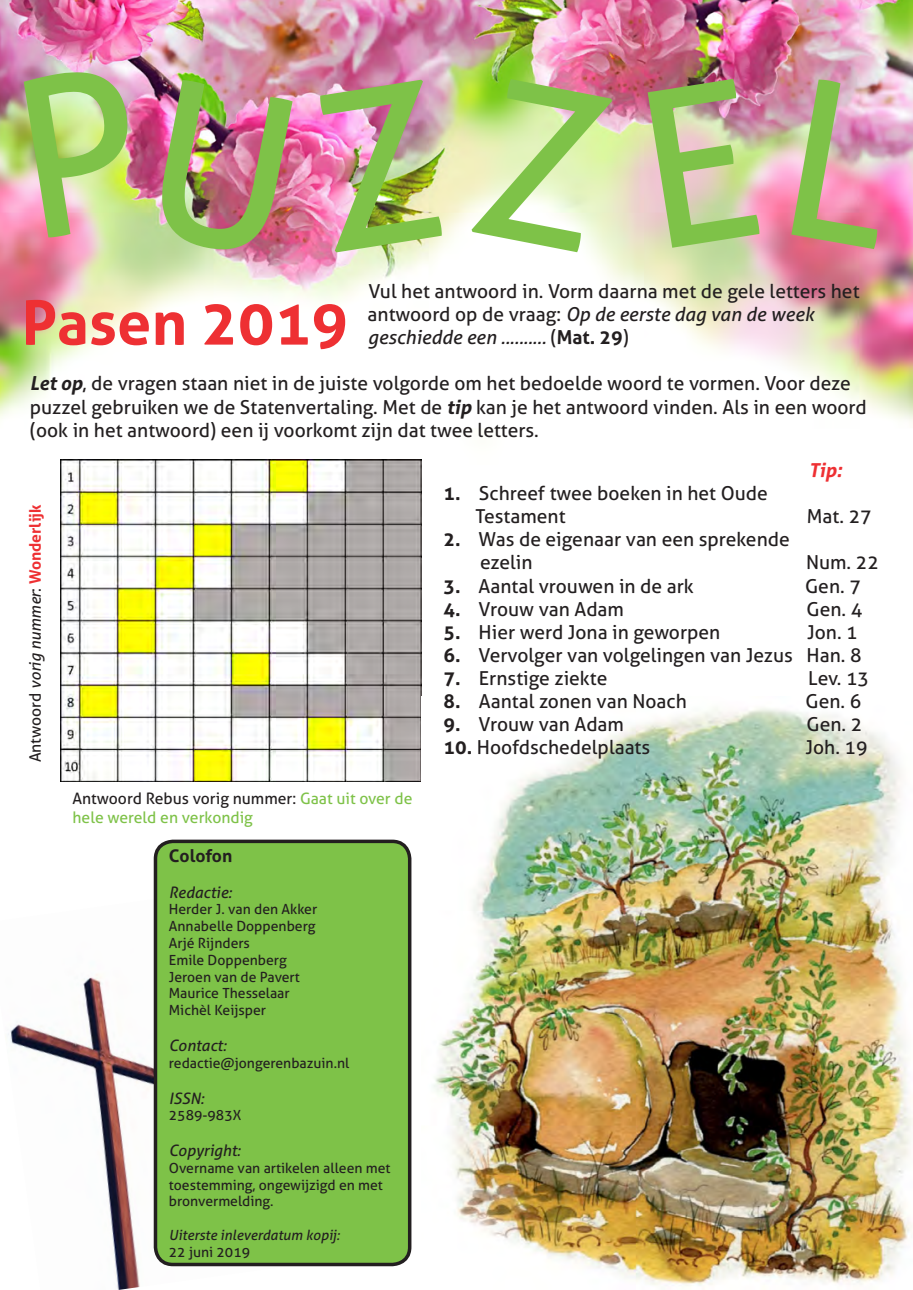
<style>
.page{position:relative;width:913px;height:1290px;background:#fff}
.page>*{position:absolute;margin:0;border:0;box-sizing:border-box;transform-origin:0 0}
.t1{font:700 61.25px "Aller";color:#ee3033}
.t2{font:19.25px/23.1px "Aller";color:#231f20}
.t3{font:italic 700 19.25px "Aller";color:#ee3033}
.t4{font:700 17.5px "Aller";color:#231f20}
.t5{font:italic 15.75px "Aller";color:#231f20}
.t6{font:15.75px/18.9px "Aller";color:#7ec248}
.t7{font:14px/16.8px "Aller";color:#231f20}
.t8{font:italic 14px "Aller";color:#231f20}
.s1{font-style:italic}
.s2{font-weight:700}
.s3{font-weight:700;font-style:italic}
.s4{font-style:normal}
.s5{font-weight:700;font-style:normal;color:#ee3033}
.s6{color:#231f20}
</style>
<div class="page">
<img style="left:8px;top:883px;width:315px;height:407px">
<img style="left:0;top:0;width:913px;height:464px">
<img style="left:61px;top:459px;width:360px;height:322px">
<img style="left:433px;top:708px;width:480px;height:578px">
<div style="left:155px;top:841px;width:255px;height:423px;background:#7ec248;border-radius:17px"></div>
<div style="left:154px;top:839px;width:257px;height:427px;border:4px solid #231f20;border-radius:17px"></div>
<img style="left:23px;top:64px;width:121px;height:174px">
<img style="left:152px;top:79px;width:141px;height:179px">
<img style="left:310px;top:79px;width:137px;height:174px">
<svg style="left:471px;top:77px;width:142px;height:176px"></svg>
<img style="left:647px;top:78px;width:113px;height:170px">
<img style="left:791px;top:79px;width:111px;height:170px">
<p class="t2" style="left:368px;top:280px;width:493px">Vul het antwoord in. Vorm daarna met de gele letters het antwoord op de vraag: <span class="s1">Op de eerste dag van de week geschiedde een ..........</span> (<span class="s2">Mat. 29</span>)</p>
<p class="t2" style="left:30px;top:372px;width:838px"><span class="s3">Let op</span>, de vragen staan niet in de juiste volgorde om het bedoelde woord te vormen. Voor deze puzzel gebruiken we de Statenvertaling. Met de <span class="s3">tip</span> kan je het antwoord vinden. Als in een woord (ook in het antwoord) een ij voorkomt zijn dat twee letters.</p>
<h1 class="t1" style="left:22px;top:287px;width:328px">Pasen 2019</h1>
<p class="t5" style="left:26px;top:762px;width:259px;rotate:-90deg"><span class="s4">Antwoord</span> vorig nummer<span class="s4">:</span> <span class="s5">Wonderlijk</span></p>
<p class="t6" style="left:72px;top:789px;width:341px"><span class="s6">Antwoord Rebus vorig nummer:</span> Gaat uit over de hele wereld en verkondig</p>
<p class="t4" style="left:169px;top:845px;width:65px">Colofon</p>
<p class="t5" style="left:169px;top:883px;width:65px">Redactie:</p>
<p class="t7" style="left:169px;top:901px;width:150px">Herder J. van den Akker<br>Annabelle Doppenberg<br>Arjé Rijnders<br>Emile Doppenberg<br>Jeroen van de Pavert<br>Maurice Thesselaar<br>Michèl Keijsper</p>
<p class="t5" style="left:169px;top:1036px;width:59px">Contact:</p>
<p class="t7" style="left:169px;top:1054px;width:182px">redactie@jongerenbazuin.nl</p>
<p class="t5" style="left:169px;top:1089px;width:37px">ISSN:</p>
<p class="t7" style="left:169px;top:1107px;width:74px">2589-983X</p>
<p class="t5" style="left:169px;top:1141px;width:73px">Copyright:</p>
<p class="t7" style="left:169px;top:1159px;width:223px">Overname van artikelen alleen met toestemming, ongewijzigd en met bronvermelding.</p>
<p class="t8" style="left:169px;top:1227px;width:172px">Uiterste inleverdatum kopij:</p>
<p class="t7" style="left:169px;top:1243px;width:83px">22 juni 2019</p>
<p class="t2" style="left:475px;top:482px;width:294px;text-indent:-32px"><span class="s2">1.</span> Schreef twee boeken in het Oude<br>Testament</p>
<p class="t2" style="left:480px;top:528px;width:311px;text-indent:-36px"><span class="s2">2.</span> Was de eigenaar van een sprekende ezelin</p>
<p class="t3" style="left:808px;top:459px;width:35px">Tip:</p>
<p class="t2" style="left:807px;top:505px;width:66px">Mat. 27</p>
<p class="t2" style="left:806px;top:551px;width:74px">Num. 22</p>
<p class="t2" style="left:443px;top:574px;width:252px"><span class="s2">3.</span> Aantal vrouwen in de ark</p>
<p class="t2" style="left:805px;top:574px;width:57px">Gen. 7</p>
<p class="t2" style="left:443px;top:597px;width:182px"><span class="s2">4.</span> Vrouw van Adam</p>
<p class="t2" style="left:806px;top:597px;width:57px">Gen. 4</p>
<p class="t2" style="left:443px;top:620px;width:278px"><span class="s2">5.</span> Hier werd Jona in geworpen</p>
<p class="t2" style="left:807px;top:620px;width:52px">Jon. 1</p>
<p class="t2" style="left:443px;top:644px;width:419px"><span class="s2">6.</span> Vervolger van volgelingen van Jezus Han. 8</p>
<p class="t2" style="left:443px;top:667px;width:165px"><span class="s2">7.</span> Ernstige ziekte</p>
<p class="t2" style="left:808px;top:667px;width:62px">Lev. 13</p>
<p class="t2" style="left:443px;top:690px;width:245px"><span class="s2">8.</span> Aantal zonen van Noach</p>
<p class="t2" style="left:805px;top:690px;width:57px">Gen. 6</p>
<p class="t2" style="left:443px;top:713px;width:182px"><span class="s2">9.</span> Vrouw van Adam</p>
<p class="t2" style="left:806px;top:713px;width:57px">Gen. 2</p>
<p class="t2" style="left:443px;top:736px;width:208px"><span class="s2">10.</span> Hoofdschedelplaats</p>
<p class="t2" style="left:805px;top:736px;width:64px">Joh. 19</p>
</div>
